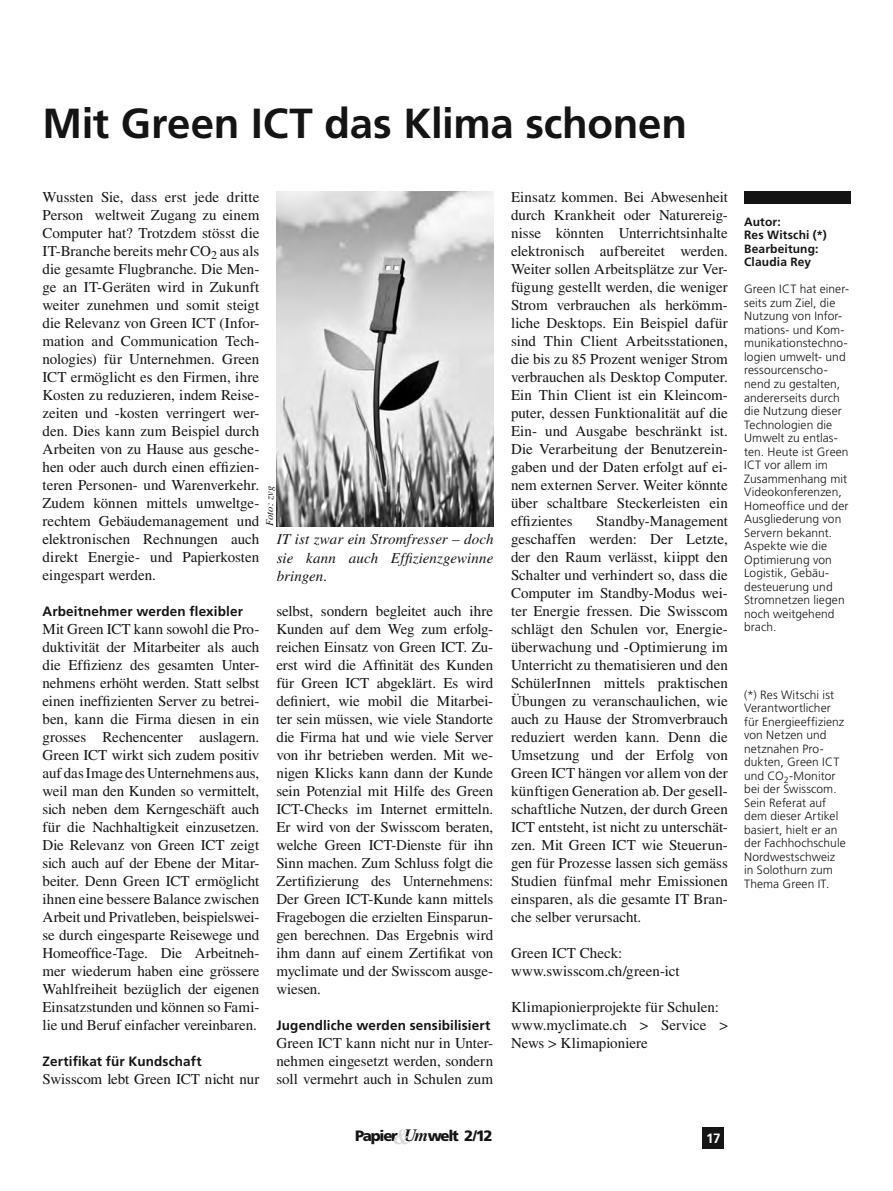
<style>
.page{position:relative;width:893px;height:1191px;background:#fff}
.page>*{position:absolute;margin:0;border:0;box-sizing:border-box;transform-origin:0 0}
.t1{font:700 42px "Frutiger LT Std";letter-spacing:-.005em;color:#131413}
.t2{font:15px/18px "Times LT Std";color:#131413;text-align:justify}
.t3{font:italic 15px/18px "Times LT Std";letter-spacing:.005em;color:#131413;text-align:justify}
.t4{font:900 15px "Frutiger LT Std";letter-spacing:-.085em;color:#131413}
.t5{font:700 13.5px "Frutiger LT Std";letter-spacing:.01em;color:#131413}
.t6{font:700 13.5px "Frutiger LT Std";color:#fff}
.t7{font:300 12px/13.5px "Frutiger LT Std";letter-spacing:.005em;color:#131413}
.t8{font:700 12px/13.5px "Frutiger LT Std";letter-spacing:.01em;color:#131413}
.t9{font:italic 10.5px "Times LT Std";color:#131413}
.s1{font-family:"Times LT Std";font-weight:700;font-style:italic;font-size:21.3px;color:#d9d9d9}
.s2{font-family:"Times LT Std";font-weight:700;font-style:italic;font-size:17.25px}
</style>
<div class="page">
<div style="left:744px;top:191px;width:106px;height:13px;background:#131413"></div>
<div style="left:703px;top:1127px;width:21px;height:21px;background:#131413"></div>
<img style="left:276px;top:191px;width:217px;height:335px">
<h1 class="t1" style="left:43px;top:99px;width:646px">Mit Green ICT das Klima schonen</h1>
<p class="t2" style="left:43px;top:187px;width:218px">Wussten Sie, dass erst jede dritte Person weltweit Zugang zu einem Computer hat? Trotzdem stösst die IT-Branche bereits mehr CO<sub>2</sub> aus als die gesamte Flugbranche. Die Men&shy;ge an IT-Geräten wird in Zukunft weiter zunehmen und somit steigt die Relevanz von Green ICT (Infor&shy;mation and Communication Tech&shy;nologies) für Unternehmen. Green ICT ermöglicht es den Firmen, ihre Kosten zu reduzieren, indem Reise&shy;zeiten und -kosten verringert wer&shy;den. Dies kann zum Beispiel durch Arbeiten von zu Hause aus gesche&shy;hen oder auch durch einen effizien&shy;teren Personen- und Warenverkehr.<br>Zudem können mittels umweltge&shy;rechtem Gebäudemanagement und elektronischen Rechnungen auch direkt Energie- und Papierkosten eingespart werden.</p>
<p class="t5" style="left:43px;top:603px;width:202px">Arbeitnehmer werden flexibler</p>
<p class="t2" style="left:43px;top:619px;width:218px">Mit Green ICT kann sowohl die Pro&shy;duktivität der Mitarbeiter als auch die Effizienz des gesamten Unter&shy;nehmens erhöht werden. Statt selbst einen ineffizienten Server zu betrei&shy;ben, kann die Firma diesen in ein grosses Rechencenter auslagern.<br>Green ICT wirkt sich zudem positiv auf das Image des Unternehmens aus, weil man den Kunden so vermittelt, sich neben dem Kerngeschäft auch für die Nachhaltigkeit einzusetzen.<br>Die Relevanz von Green ICT zeigt sich auch auf der Ebene der Mitar&shy;beiter. Denn Green ICT ermöglicht ihnen eine bessere Balance zwischen Arbeit und Privatleben, beispielswei&shy;se durch eingesparte Reisewege und Homeoffice-Tage. Die Arbeitneh&shy;mer wiederum haben eine grössere Wahlfreiheit bezüglich der eigenen Einsatzstunden und können so Fami&shy;lie und Beruf einfacher vereinbaren.</p>
<p class="t5" style="left:43px;top:1053px;width:161px">Zertifikat für Kundschaft</p>
<p class="t2" style="left:43px;top:1069px;width:218px">Swisscom lebt Green ICT nicht nur</p>
<p class="t9" style="left:264px;top:526px;width:42px;rotate:-90deg">Foto: zvg</p>
<p class="t3" style="left:277px;top:530px;width:218px">IT ist zwar ein Stromfresser – doch sie kann auch Effizienzgewinne bringen.</p>
<p class="t2" style="left:276px;top:602px;width:218px">selbst, sondern begleitet auch ihre Kunden auf dem Weg zum erfolg&shy;reichen Einsatz von Green ICT. Zu&shy;erst wird die Affinität des Kunden für Green ICT abgeklärt. Es wird definiert, wie mobil die Mitarbei&shy;ter sein müssen, wie viele Standorte die Firma hat und wie viele Server von ihr betrieben werden. Mit we&shy;nigen Klicks kann dann der Kunde sein Potenzial mit Hilfe des Green ICT-Checks im Internet ermitteln.<br>Er wird von der Swisscom beraten, welche Green ICT-Dienste für ihn Sinn machen. Zum Schluss folgt die Zertifizierung des Unternehmens:<br>Der Green ICT-Kunde kann mittels Fragebogen die erzielten Einsparun&shy;gen berechnen. Das Ergebnis wird ihm dann auf einem Zertifikat von myclimate und der Swisscom ausge&shy;wiesen.</p>
<p class="t5" style="left:276px;top:1017px;width:215px">Jugendliche werden sensibilisiert</p>
<p class="t2" style="left:276px;top:1034px;width:218px">Green ICT kann nicht nur in Unter&shy;nehmen eingesetzt werden, sondern soll vermehrt auch in Schulen zum</p>
<p class="t2" style="left:511px;top:187px;width:218px">Einsatz kommen. Bei Abwesenheit durch Krankheit oder Naturereig&shy;nisse könnten Unterrichtsinhalte elektronisch aufbereitet werden.<br>Weiter sollen Arbeitsplätze zur Ver&shy;fügung gestellt werden, die weniger Strom verbrauchen als herkömm&shy;liche Desktops. Ein Beispiel dafür sind Thin Client Arbeitsstationen, die bis zu 85 Prozent weniger Strom verbrauchen als Desktop Computer.<br>Ein Thin Client ist ein Kleincom&shy;puter, dessen Funktionalität auf die Ein- und Ausgabe beschränkt ist.<br>Die Verarbeitung der Benutzerein&shy;gaben und der Daten erfolgt auf ei&shy;nem externen Server. Weiter könnte über schaltbare Steckerleisten ein effizientes</p>
<p class="t2" style="left:511px;top:511px;width:218px;text-indent:85px">Standby-Management geschaffen werden: Der Letzte, der den Raum verlässt, kiippt den Schalter und verhindert so, dass die Computer im Standby-Modus wei&shy;ter Energie fressen. Die Swisscom schlägt den Schulen vor, Energie&shy;überwachung und -Optimierung im Unterricht zu thematisieren und den SchülerInnen mittels praktischen Übungen zu veranschaulichen, wie auch zu Hause der Stromverbrauch reduziert werden kann. Denn die Umsetzung und der Erfolg von Green ICT hängen vor allem von der künftigen Generation ab. Der gesell&shy;schaftliche Nutzen, der durch Green ICT entsteht, ist nicht zu unterschät&shy;zen. Mit Green ICT wie Steuerun&shy;gen für Prozesse lassen sich gemäss Studien fünfmal mehr Emissionen einsparen, als die gesamte IT Bran&shy;che selber verursacht.</p>
<p class="t2" style="left:511px;top:943px;width:170px">Green ICT Check: www.swisscom.ch/green-ict</p>
<p class="t2" style="left:511px;top:997px;width:218px;text-align:left">Klimapionierprojekte für Schulen: www.myclimate.ch &gt; Service &gt;<br>News &gt; Klimapioniere</p>
<p class="t8" style="left:744px;top:215px;width:84px">Autor:<br>Res Witschi (*)<br>Bearbeitung:<br>Claudia Rey</p>
<p class="t7" style="left:744px;top:283px;width:106px">Green ICT hat einer&shy;seits zum Ziel, die<br>Nutzung von Infor&shy;mations- und Kom&shy;munikationstechno&shy;logien umwelt- und ressourcenscho&shy;nend zu gestalten, andererseits durch die Nutzung dieser<br>Technologien die<br>Umwelt zu entlas&shy;ten. Heute ist Green<br>ICT vor allem im<br>Zusammenhang mit<br>Videokonferenzen,<br>Homeoffice und der<br>Ausgliederung von<br>Servern bekannt.<br>Aspekte wie die<br>Optimierung von<br>Logistik, Gebäu&shy;desteuerung und<br>Stromnetzen liegen noch weitgehend brach.</p>
<p class="t7" style="left:744px;top:688px;width:103px">(*) Res Witschi ist<br>Verantwortlicher für Energieeffizienz von Netzen und netznahen Pro&shy;dukten, Green ICT und CO<sub>2</sub>-Monitor bei der Swisscom.<br>Sein Referat auf dem dieser Artikel basiert, hielt er an der Fachhochschule<br>Nordwestschweiz in Solothurn zum<br>Thema Green IT.</p>
<p class="t4" style="left:355px;top:1127px;width:139px">Papier <span class="s1">&amp;</span><span class="s2">Um</span>welt 2/12</p>
<p class="t6" style="left:706px;top:1130px;width:16px">17</p>
</div>
